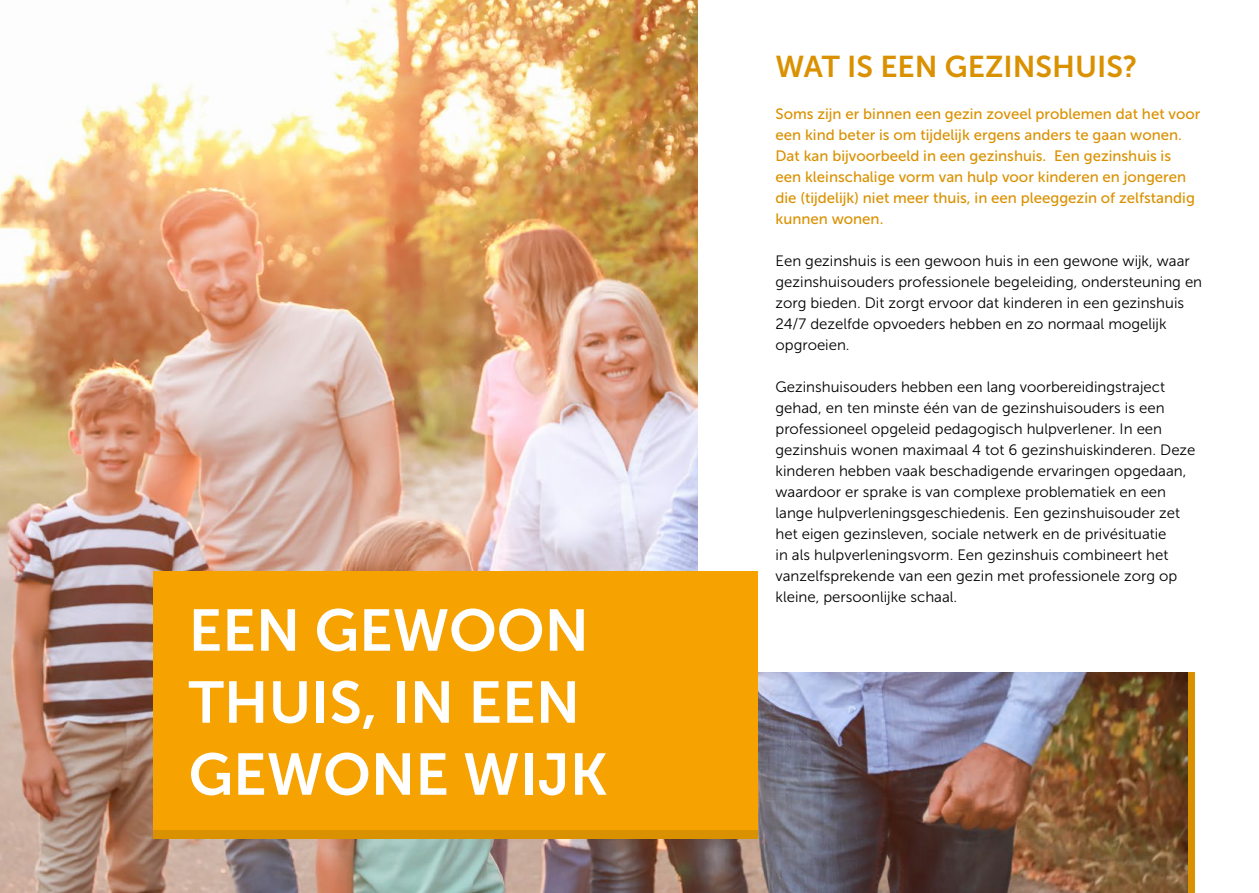
<style>
.page{position:relative;width:1259px;height:893px;background:#fff}
.page>*{position:absolute;margin:0;border:0;box-sizing:border-box;transform-origin:0 0}
.t1{font:58.5px/72px "Museo Sans 700";color:#fff}
.t2{font:30px "Museo Sans 700";color:#da9100}
.t3{font:15px/21px "Museo Sans 300";color:#000}
.t4{font:15px/21px "Museo Sans 500";color:#da9100}
</style>
<div class="page">
<div style="left:1186px;top:466px;width:9px;height:427px;background:#da9100"></div>
<img style="left:0;top:0;width:1187px;height:893px">
<div style="left:699px;top:0;width:560px;height:672px;background:#fff"></div>
<div style="left:153px;top:571px;width:604px;height:264px;background:#f6a200"></div>
<div style="left:153px;top:830px;width:604px;height:9px;background:#da9100"></div>
<h1 class="t1" style="left:189px;top:594px;width:420px">EEN GEWOON<br>THUIS, IN EEN<br>GEWONE WIJK</h1>
<h2 class="t2" style="left:775px;top:49px;width:363px">WAT IS EEN GEZINSHUIS?</h2>
<p class="t4" style="left:775px;top:103px;width:426px">Soms zijn er binnen een gezin zoveel problemen dat het voor een kind beter is om tijdelijk ergens anders te gaan wonen.<br>Dat kan bijvoorbeeld in een gezinshuis. Een gezinshuis is een kleinschalige vorm van hulp voor kinderen en jongeren die (tijdelijk) niet meer thuis, in een pleeggezin of zelfstandig kunnen wonen.</p>
<p class="t3" style="left:775px;top:251px;width:428px">Een gezinshuis is een gewoon huis in een gewone wijk, waar gezinshuisouders professionele begeleiding, ondersteuning en zorg bieden. Dit zorgt ervoor dat kinderen in een gezinshuis 24/7 dezelfde opvoeders hebben en zo normaal mogelijk opgroeien.</p>
<p class="t3" style="left:775px;top:377px;width:421px">Gezinshuisouders hebben een lang voorbereidingstraject gehad, en ten minste één van de gezinshuisouders is een professioneel opgeleid pedagogisch hulpverlener. In een gezinshuis wonen maximaal 4 tot 6 gezinshuiskinderen. Deze kinderen hebben vaak beschadigende ervaringen opgedaan, waardoor er sprake is van complexe problematiek en een lange hulpverleningsgeschiedenis. Een gezinshuisouder zet het eigen gezinsleven, sociale netwerk en de privésituatie<br>in als hulpverleningsvorm. Een gezinshuis combineert het vanzelfsprekende van een gezin met professionele zorg op kleine, persoonlijke schaal.</p>
</div>
